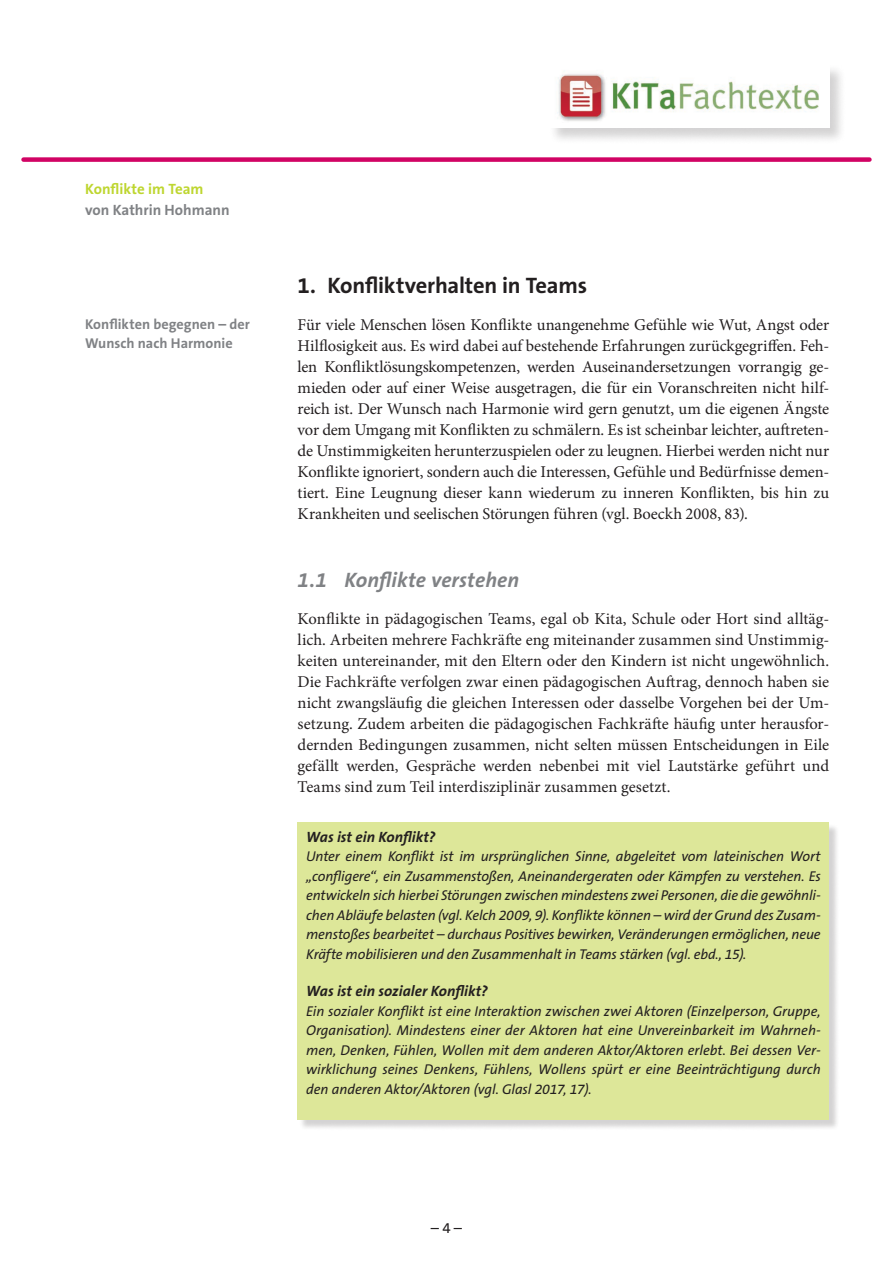
<style>
.page{position:relative;width:893px;height:1263px;background:#fff}
.page>*{position:absolute;margin:0;border:0;box-sizing:border-box;transform-origin:0 0}
.Überschrift_1{font:700 22.5px "The Sans B7";letter-spacing:-.01em;color:#231f20}
.Überschrift_2{font:italic 700 21px "The Sans B7";letter-spacing:.005em;color:#808285}
.Studientext-Fließtex{font:16.5px/21px "Minion Pro";letter-spacing:-.005em;color:#231f20;text-align:justify}
.Farbiger_Kasten_-_Üb{font:italic 700 15px "The Sans B7";color:#231f20}
.t1{font:700 15px "The Sans B7";letter-spacing:-.005em;color:#808285}
.t2{font:700 15px "The Sans B7";letter-spacing:-.005em;color:#bed630}
.t3{font:15px "The Sans B5 Plain";color:#231f20}
.Farbiger_Kasten{font:italic 14.25px/19.5px "The Sans B5 Plain";letter-spacing:-.01em;color:#231f20;text-align:justify}
.Marginalie{font:700 14.25px/19.5px "The Sans B7";letter-spacing:.005em;color:#808285}
</style>
<div class="page">
<div style="left:24px;top:157px;width:845px;height:5px;background:#d10364"></div>
<div style="left:548px;top:63px;width:298px;height:82px;background:#231f20;opacity:.2"></div>
<img style="left:549px;top:64px;width:280px;height:64px">
<div style="left:299px;top:823px;width:541px;height:308px;background:#231f20;opacity:.2"></div>
<div style="left:298px;top:822px;width:531px;height:298px;background:#dde799"></div>
<p class="t2" style="left:85px;top:181px;width:120px">Konflikte im Team</p>
<p class="t1" style="left:85px;top:202px;width:146px">von Kathrin Hohmann</p>
<p class="Marginalie" style="left:85px;top:314px;width:166px">Konflikten begegnen – der<br>Wunsch nach Harmonie</p>
<p class="Überschrift_1" style="left:298px;top:273px;width:291px">1. Konfliktverhalten in Teams</p>
<p class="Studientext-Fließtex" style="left:298px;top:314px;width:533px">Für viele Menschen lösen Konflikte unangenehme Gefühle wie Wut, Angst oder Hilflosigkeit aus. Es wird dabei auf bestehende Erfahrungen zurückgegriffen. Feh&shy;len Konfliktlösungskompetenzen, werden Auseinandersetzungen vorrangig ge&shy;mieden oder auf einer Weise ausgetragen, die für ein Voranschreiten nicht hilf&shy;reich ist. Der Wunsch nach Harmonie wird gern genutzt, um die eigenen Ängste vor dem Umgang mit Konflikten zu schmälern. Es ist scheinbar leichter, auftreten&shy;de Unstimmigkeiten herunterzuspielen oder zu leugnen. Hierbei werden nicht nur Konflikte ignoriert, sondern auch die Interessen, Gefühle und Bedürfnisse demen&shy;tiert. Eine Leugnung dieser kann wiederum zu inneren Konflikten, bis hin zu Krankheiten und seelischen Störungen führen (vgl. Boeckh 2008, 83).</p>
<p class="Überschrift_2" style="left:298px;top:569px;width:223px">1.1 Konflikte verstehen</p>
<p class="Studientext-Fließtex" style="left:298px;top:608px;width:533px">Konflikte in pädagogischen Teams, egal ob Kita, Schule oder Hort sind alltäg&shy;lich. Arbeiten mehrere Fachkräfte eng miteinander zusammen sind Unstimmig&shy;keiten untereinander, mit den Eltern oder den Kindern ist nicht ungewöhnlich.<br>Die Fachkräfte verfolgen zwar einen pädagogischen Auftrag, dennoch haben sie nicht zwangsläufig die gleichen Interessen oder dasselbe Vorgehen bei der Um&shy;setzung. Zudem arbeiten die pädagogischen Fachkräfte häufig unter herausfor&shy;dernden Bedingungen zusammen, nicht selten müssen Entscheidungen in Eile gefällt werden, Gespräche werden nebenbei mit viel Lautstärke geführt und Teams sind zum Teil interdisziplinär zusammen gesetzt.</p>
<p class="Farbiger_Kasten_-_Üb" style="left:306px;top:829px;width:131px">Was ist ein Konflikt?</p>
<p class="Farbiger_Kasten" style="left:306px;top:847px;width:516px">Unter einem Konflikt ist im ursprünglichen Sinne, abgeleitet vom lateinischen Wort „confligere“, ein Zusammenstoßen, Aneinandergeraten oder Kämpfen zu verstehen. Es entwickeln sich hierbei Störungen zwischen mindestens zwei Personen, die die gewöhnli&shy;chen Abläufe belasten (vgl. Kelch 2009, 9). Konflikte können – wird der Grund des Zusam&shy;menstoßes bearbeitet – durchaus Positives bewirken, Veränderungen ermöglichen, neue Kräfte mobilisieren und den Zusammenhalt in Teams stärken (vgl. ebd., 15).</p>
<p class="Farbiger_Kasten_-_Üb" style="left:306px;top:983px;width:183px">Was ist ein sozialer Konflikt?</p>
<p class="Farbiger_Kasten" style="left:306px;top:1002px;width:516px">Ein sozialer Konflikt ist eine Interaktion zwischen zwei Aktoren (Einzelperson, Gruppe, Organisation). Mindestens einer der Aktoren hat eine Unvereinbarkeit im Wahrneh&shy;men, Denken, Fühlen, Wollen mit dem anderen Aktor/Aktoren erlebt. Bei dessen Ver&shy;wirklichung seines Denkens, Fühlens, Wollens spürt er eine Beeinträchtigung durch den anderen Aktor/Aktoren (vgl. Glasl 2017, 17).</p>
<p class="t3" style="left:431px;top:1219px;width:33px">– 4 –</p>
</div>
